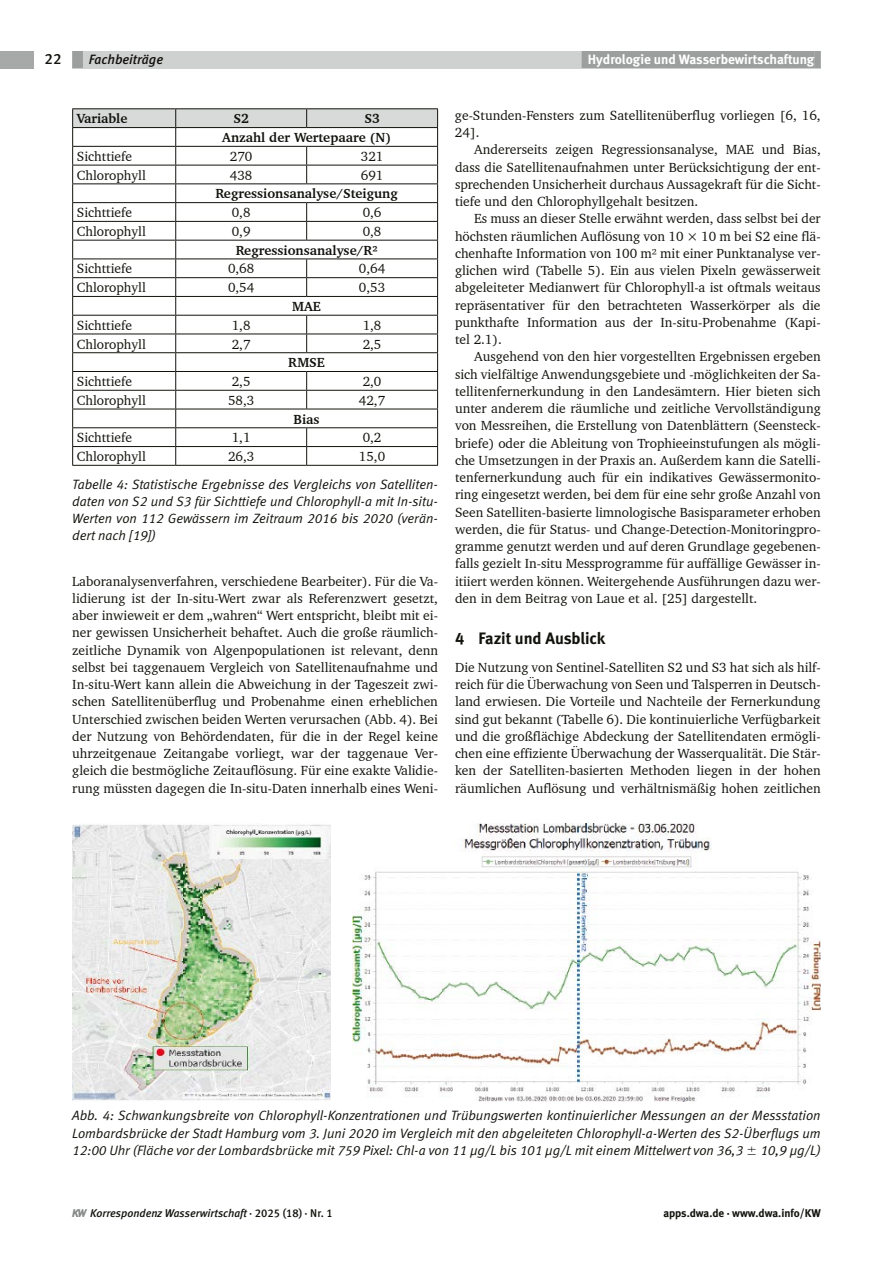
<style>
.page{position:relative;width:893px;height:1263px;background:#fff}
.page>*{position:absolute;margin:0;border:0;box-sizing:border-box;transform-origin:0 0}
.Z1{font:16.5px "Meta Bold LF";letter-spacing:-.005em;color:#12120d}
.t1{font:15px "Meta Medium LF";color:#12120d}
.G1{font:13.5px/17.2px "Charter BT";color:#12120d;text-align:justify}
.BU{font:italic 13.5px/17.2px "Meta Normal LF";color:#12120d;text-align:justify}
.G1_-_OE{font:13.5px/17.2px "Charter BT";color:#12120d;text-align:justify}
.G1-Tabelle{font:13.5px "Charter BT";color:#12120d}
.G1-Tabelle-2{font:700 13.5px "Charter BT";color:#12120d}
.t2{font:13.5px "Meta Bold LF";color:#fff}
.t3{font:italic 13.5px "Meta Medium LF";color:#12120d}
.t4{font:italic 11.25px "Meta Medium LF";color:#12120d}
.t5{font:700 11.25px "Meta";color:#12120d}
.s1{font-family:"Meta Medium LF";color:#9d9e9e}
.s2{font-family:"KAKW";font-style:normal;font-size:11.7px;color:#878988}
.s3{font-style:normal}
</style>
<div class="page">
<div style="left:0;top:51px;width:34px;height:17px;background:#a7a9a9"></div>
<div style="left:72px;top:51px;width:749px;height:17px;background:#cfd0d0"></div>
<div style="left:72px;top:51px;width:11px;height:17px;background:#9d9e9e"></div>
<div style="left:582px;top:51px;width:6px;height:17px;background:#9d9e9e"></div>
<div style="left:588px;top:51px;width:226px;height:17px;background:#9d9e9e"></div>
<div style="left:814px;top:51px;width:7px;height:17px;background:#9d9e9e"></div>
<img style="left:72px;top:823px;width:258px;height:278px">
<img style="left:352px;top:823px;width:469px;height:278px">
<hr style="left:72px;top:108px;width:104px;height:1px;background:#12120d">
<hr style="left:176px;top:108px;width:131px;height:1px;background:#12120d">
<hr style="left:307px;top:108px;width:131px;height:1px;background:#12120d">
<svg style="left:72px;top:109px;width:366px;height:356px"></svg>
<hr style="left:72px;top:465px;width:104px;height:1px;background:#12120d">
<hr style="left:176px;top:465px;width:131px;height:1px;background:#12120d">
<hr style="left:307px;top:465px;width:131px;height:1px;background:#12120d">
<p class="t1" style="left:45px;top:50px;width:18px">22</p>
<p class="t3" style="left:89px;top:51px;width:76px">Fachbeiträge</p>
<p class="t2" style="left:582px;top:51px;width:234px"><span class="s1">n</span>Hydrologie und Wasserbewirtschaftung</p>
<p class="G1-Tabelle-2" style="left:77px;top:110px;width:52px">Variable</p>
<p class="G1-Tabelle-2" style="left:233px;top:110px;width:17px">S2</p>
<p class="G1-Tabelle-2" style="left:364px;top:110px;width:17px">S3</p>
<p class="G1-Tabelle-2" style="left:222px;top:129px;width:170px">Anzahl der Wertepaare (N)</p>
<p class="G1-Tabelle" style="left:77px;top:148px;width:57px">Sichttiefe</p>
<p class="G1-Tabelle" style="left:230px;top:148px;width:24px">270</p>
<p class="G1-Tabelle" style="left:361px;top:148px;width:24px">321</p>
<p class="G1-Tabelle" style="left:77px;top:167px;width:71px">Chlorophyll</p>
<p class="G1-Tabelle" style="left:230px;top:167px;width:24px">438</p>
<p class="G1-Tabelle" style="left:361px;top:167px;width:24px">691</p>
<p class="G1-Tabelle-2" style="left:215px;top:185px;width:184px">Regressionsanalyse/Steigung</p>
<p class="G1-Tabelle" style="left:77px;top:204px;width:57px">Sichttiefe</p>
<p class="G1-Tabelle" style="left:232px;top:204px;width:20px">0,8</p>
<p class="G1-Tabelle" style="left:363px;top:204px;width:20px">0,6</p>
<p class="G1-Tabelle" style="left:77px;top:223px;width:71px">Chlorophyll</p>
<p class="G1-Tabelle" style="left:232px;top:223px;width:20px">0,9</p>
<p class="G1-Tabelle" style="left:363px;top:223px;width:20px">0,8</p>
<p class="G1-Tabelle-2" style="left:236px;top:242px;width:143px">Regressionsanalyse/R²</p>
<p class="G1-Tabelle" style="left:77px;top:260px;width:57px">Sichttiefe</p>
<p class="G1-Tabelle" style="left:228px;top:260px;width:28px">0,68</p>
<p class="G1-Tabelle" style="left:359px;top:260px;width:28px">0,64</p>
<p class="G1-Tabelle" style="left:77px;top:279px;width:71px">Chlorophyll</p>
<p class="G1-Tabelle" style="left:228px;top:279px;width:28px">0,54</p>
<p class="G1-Tabelle" style="left:359px;top:279px;width:28px">0,53</p>
<p class="G1-Tabelle-2" style="left:292px;top:298px;width:30px">MAE</p>
<p class="G1-Tabelle" style="left:77px;top:317px;width:57px">Sichttiefe</p>
<p class="G1-Tabelle" style="left:232px;top:317px;width:20px">1,8</p>
<p class="G1-Tabelle" style="left:363px;top:317px;width:20px">1,8</p>
<p class="G1-Tabelle" style="left:77px;top:335px;width:71px">Chlorophyll</p>
<p class="G1-Tabelle" style="left:232px;top:335px;width:20px">2,7</p>
<p class="G1-Tabelle" style="left:363px;top:335px;width:20px">2,5</p>
<p class="G1-Tabelle-2" style="left:288px;top:354px;width:38px">RMSE</p>
<p class="G1-Tabelle" style="left:77px;top:373px;width:57px">Sichttiefe</p>
<p class="G1-Tabelle" style="left:232px;top:373px;width:20px">2,5</p>
<p class="G1-Tabelle" style="left:363px;top:373px;width:20px">2,0</p>
<p class="G1-Tabelle" style="left:77px;top:392px;width:71px">Chlorophyll</p>
<p class="G1-Tabelle" style="left:228px;top:392px;width:28px">58,3</p>
<p class="G1-Tabelle" style="left:359px;top:392px;width:28px">42,7</p>
<p class="G1-Tabelle-2" style="left:294px;top:411px;width:27px">Bias</p>
<p class="G1-Tabelle" style="left:77px;top:429px;width:57px">Sichttiefe</p>
<p class="G1-Tabelle" style="left:232px;top:429px;width:20px">1,1</p>
<p class="G1-Tabelle" style="left:363px;top:429px;width:20px">0,2</p>
<p class="G1-Tabelle" style="left:77px;top:448px;width:71px">Chlorophyll</p>
<p class="G1-Tabelle" style="left:228px;top:448px;width:28px">26,3</p>
<p class="G1-Tabelle" style="left:359px;top:448px;width:28px">15,0</p>
<p class="BU" style="left:72px;top:475px;width:367px">Tabelle 4: Statistische Ergebnisse des Vergleichs von Satelliten&shy;daten von S2 und S3 für Sichttiefe und Chlorophyll-a mit In-situ-Werten von 112 Gewässern im Zeitraum 2016 bis 2020 (verän&shy;dert nach [19])</p>
<p class="G1" style="left:72px;top:572px;width:367px">Laboranalysenverfahren, verschiedene Bearbeiter). Für die Va&shy;lidierung ist der In-situ-Wert zwar als Referenzwert gesetzt, aber inwieweit er dem „wahren“ Wert entspricht, bleibt mit ei&shy;ner gewissen Unsicherheit behaftet. Auch die große räumlich&shy;zeitliche Dynamik von Algenpopulationen ist relevant, denn selbst bei taggenauem Vergleich von Satellitenaufnahme und In-situ-Wert kann allein die Abweichung in der Tageszeit zwi&shy;schen Satellitenüberflug und Probenahme einen erheblichen Unterschied zwischen beiden Werten verursachen (Abb. 4). Bei der Nutzung von Behördendaten, für die in der Regel keine uhrzeitgenaue Zeitangabe vorliegt, war der taggenaue Ver&shy;gleich die bestmögliche Zeitauflösung. Für eine exakte Validie&shy;rung müssten dagegen die In-situ-Daten innerhalb eines Weni-</p>
<p class="G1" style="left:455px;top:106px;width:367px">ge-Stunden-Fensters zum Satellitenüberflug vorliegen [6, 16,<br>24].</p>
<p class="G1" style="left:455px;top:141px;width:367px;text-indent:19px">Andererseits zeigen Regressionsanalyse, MAE und Bias, dass die Satellitenaufnahmen unter Berücksichtigung der ent&shy;sprechenden Unsicherheit durchaus Aussagekraft für die Sicht&shy;tiefe und den Chlorophyllgehalt besitzen.</p>
<p class="G1" style="left:455px;top:210px;width:367px;text-indent:19px">Es muss an dieser Stelle erwähnt werden, dass selbst bei der höchsten räumlichen Auflösung von 10 × 10 m bei S2 eine flä&shy;chenhafte Information von 100 m² mit einer Punktanalyse ver&shy;glichen wird (Tabelle 5). Ein aus vielen Pixeln gewässerweit abgeleiteter Medianwert für Chlorophyll-a ist oftmals weitaus repräsentativer für den betrachteten Wasserkörper als die punkthafte Information aus der In-situ-Probenahme (Kapi&shy;tel 2.1).</p>
<p class="G1" style="left:455px;top:348px;width:367px;text-indent:19px">Ausgehend von den hier vorgestellten Ergebnissen ergeben sich vielfältige Anwendungsgebiete und -möglichkeiten der Sa&shy;tellitenfernerkundung in den Landesämtern. Hier bieten sich unter anderem die räumliche und zeitliche Vervollständigung von Messreihen, die Erstellung von Datenblättern (Seensteck&shy;briefe) oder die Ableitung von Trophieeinstufungen als mögli&shy;che Umsetzungen in der Praxis an. Außerdem kann die Satelli&shy;tenfernerkundung auch für ein indikatives Gewässermonito&shy;ring eingesetzt werden, bei dem für eine sehr große Anzahl von Seen Satelliten-basierte limnologische Basisparameter erhoben werden, die für Status- und Change-Detection-Monitoringpro&shy;gramme genutzt werden und auf deren Grundlage gegebenen&shy;falls gezielt In-situ Messprogramme für auffällige Gewässer in&shy;itiiert werden können. Weitergehende Ausführungen dazu wer&shy;den in dem Beitrag von Laue et al. [25] dargestellt.</p>
<p class="Z1" style="left:455px;top:629px;width:152px">4 Fazit und Ausblick</p>
<p class="G1_-_OE" style="left:455px;top:658px;width:367px">Die Nutzung von Sentinel-Satelliten S2 und S3 hat sich als hilf&shy;reich für die Überwachung von Seen und Talsperren in Deutsch&shy;land erwiesen. Die Vorteile und Nachteile der Fernerkundung sind gut bekannt (Tabelle 6). Die kontinuierliche Verfügbarkeit und die großflächige Abdeckung der Satellitendaten ermögli&shy;chen eine effiziente Überwachung der Wasserqualität. Die Stär&shy;ken der Satelliten-basierten Methoden liegen in der hohen räumlichen Auflösung und verhältnismäßig hohen zeitlichen</p>
<p class="BU" style="left:72px;top:1107px;width:750px">Abb. 4: Schwankungsbreite von Chlorophyll-Konzentrationen und Trübungswerten kontinuierlicher Messungen an der Messstation Lombardsbrücke der Stadt Hamburg vom 3. Juni 2020 im Vergleich mit den abgeleiteten Chlorophyll-a-Werten des S2-Überflugs um 12:00 Uhr (Fläche vor der Lombardsbrücke mit 759 Pixel: Chl-a von 11 µg/L bis 101 µg/L mit einem Mittelwert von 36,3</p>
<p class="BU" style="left:760px;top:1141px;width:62px">10,9 µg/L)</p>
<p class="t4" style="left:72px;top:1206px;width:262px"><span class="s2">w</span> Korrespondenz Wasserwirtschaft <span class="s3">· 2025 (18) · Nr. 1</span></p>
<p class="t5" style="left:663px;top:1206px;width:159px">apps.dwa.de · www.dwa.info/KW</p>
</div>
